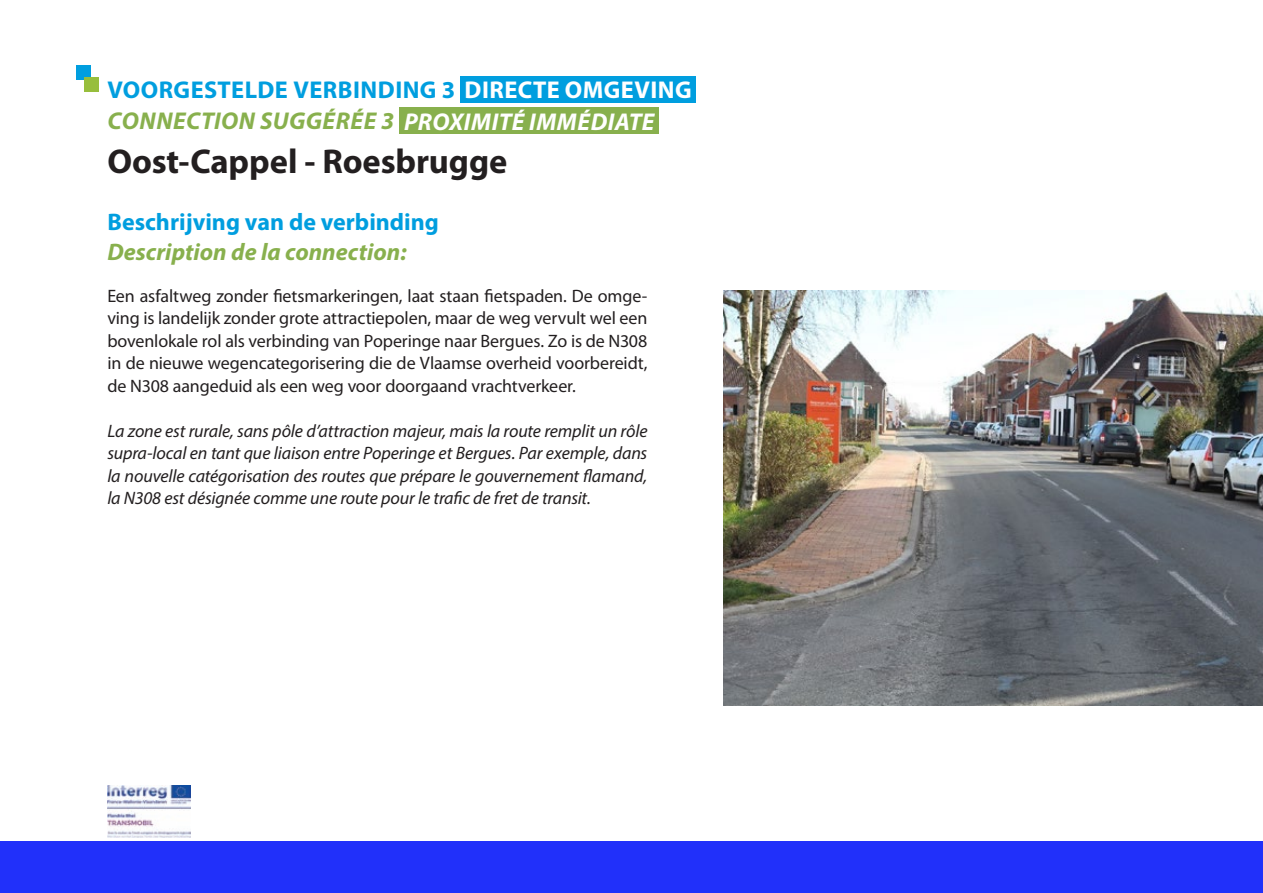
<style>
.page{position:relative;width:1263px;height:893px;background:#fff}
.page>*{position:absolute;margin:0;border:0;box-sizing:border-box;transform-origin:0 0}
._4_body_Frans{font:700 34.5px "Myriad Pro";letter-spacing:-.005em;color:#231f20}
._6A_VOORGESTELDE_VER{font:700 24.3px "Myriad Pro";letter-spacing:.02em;color:#009edf}
._6B_CONNECTION_SUGGE{font:italic 700 24.3px "Myriad Pro";letter-spacing:.02em;color:#88b04d}
._1_titel_NL{font:700 24px "Myriad Pro";color:#009edf}
._1b_Titel_FR{font:italic 700 24px "Myriad Pro";color:#88b04d}
._4_body_Frans-2{font:18px/22.5px "Myriad Pro";letter-spacing:-.005em;color:#231f20;text-align:justify}
._4_body_Frans-3{font:italic 18px/22.5px "Myriad Pro";letter-spacing:-.01em;color:#231f20;text-align:justify}
.s1{color:#fff}
</style>
<div class="page">
<div style="left:0;top:842px;width:1263px;height:51px;background:#2130fa"></div>
<img style="left:107px;top:785px;width:83px;height:53px">
<img style="left:724px;top:290px;width:539px;height:416px">
<div style="left:77px;top:65px;width:14px;height:15px;background:#009edf"></div>
<div style="left:84px;top:77px;width:15px;height:14px;background:#97be3c"></div>
<div style="left:460px;top:76px;width:236px;height:26px;background:#009edf"></div>
<div style="left:399px;top:107px;width:260px;height:27px;background:#88b04d"></div>
<p class="_6A_VOORGESTELDE_VER" style="left:108px;top:74px;width:586px">VOORGESTELDE VERBINDING 3 <span class="s1">DIRECTE OMGEVING</span></p>
<p class="_6B_CONNECTION_SUGGE" style="left:108px;top:105px;width:548px">CONNECTION SUGGÉRÉE 3 <span class="s1">PROXIMITÉ IMMÉDIATE</span></p>
<p class="_4_body_Frans" style="left:107px;top:139px;width:401px">Oost-Cappel - Roesbrugge</p>
<p class="_1_titel_NL" style="left:107px;top:206px;width:333px">Beschrijving van de verbinding</p>
<p class="_1b_Titel_FR" style="left:107px;top:236px;width:301px">Description de la connection:</p>
<p class="_4_body_Frans-2" style="left:107px;top:284px;width:542px">Een asfaltweg zonder fietsmarkeringen, laat staan fietspaden. De omge&shy;ving is landelijk zonder grote attractiepolen, maar de weg vervult wel een bovenlokale rol als verbinding van Poperinge naar Bergues. Zo is de N308 in de nieuwe wegencategorisering die de Vlaamse overheid voorbereidt, de N308 aangeduid als een weg voor doorgaand vrachtverkeer.</p>
<p class="_4_body_Frans-3" style="left:107px;top:419px;width:542px">La zone est rurale, sans pôle d’attraction majeur, mais la route remplit un rôle supra-local en tant que liaison entre Poperinge et Bergues. Par exemple, dans la nouvelle catégorisation des routes que prépare le gouvernement flamand, la N308 est désignée comme une route pour le trafic de fret de transit.</p>
</div>
